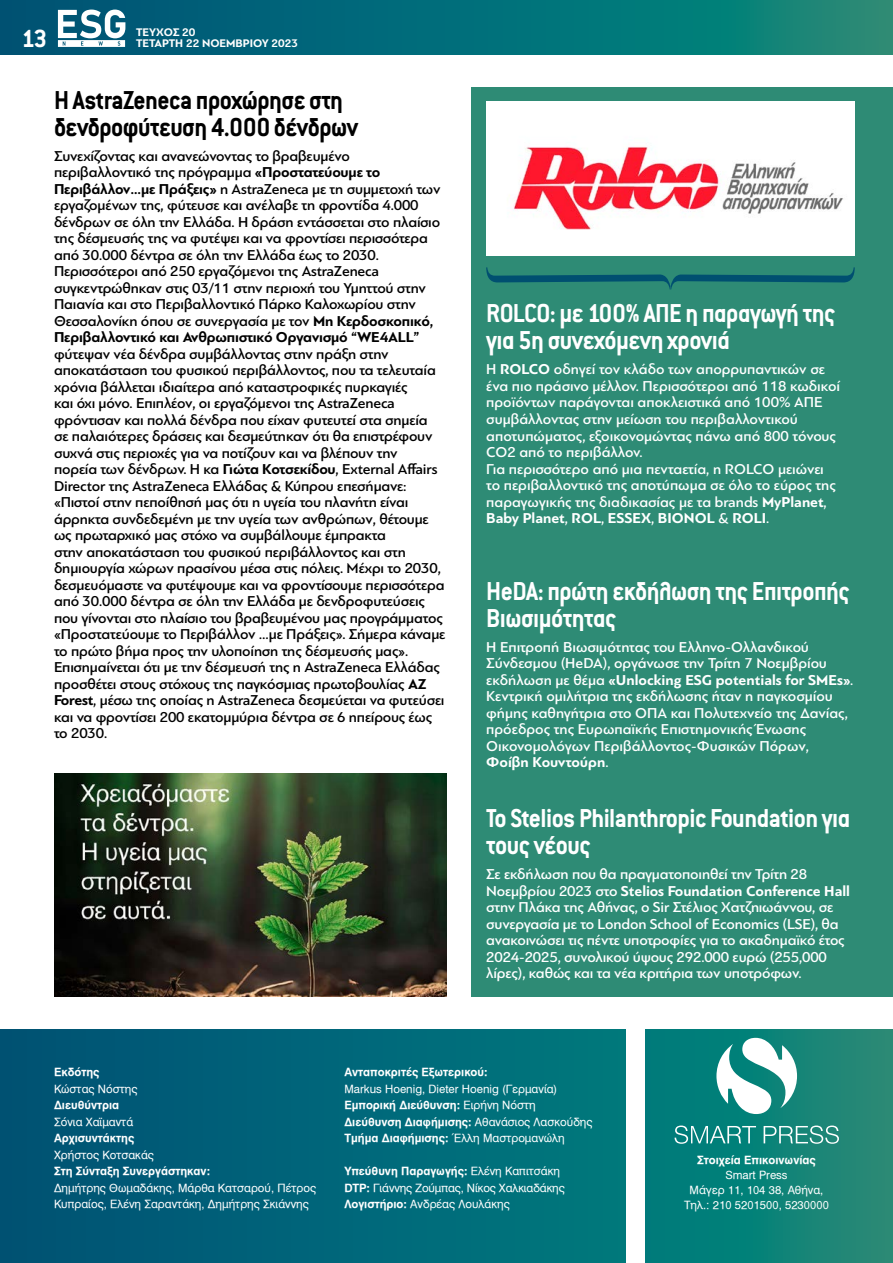
<style>
.page{position:relative;width:893px;height:1263px;background:#fff}
.page>*{position:absolute;margin:0;border:0;box-sizing:border-box;transform-origin:0 0}
.t1{font:700 28.5px/27px "Conduit ITC Hel";letter-spacing:-.02em;color:#fff;scale:.93 1}
.t2{font:700 28.5px/27px "Conduit ITC Hel";letter-spacing:-.02em;color:#000;scale:.93 1}
.t3{font:700 27.3px "Conduit ITC Hel";color:#fff}
.t4{font:500 15px/16.5px "PF Bague Sans Pro";letter-spacing:-.01em;color:#000}
.t5{font:500 15px/16.5px "PF Bague Sans Pro";letter-spacing:-.01em;color:#fff}
.t6{font:700 11.55px/10.5px "PF Bague Sans Pro";color:#fff}
.t7{font:11.25px/16.5px "UB Helvetica";color:#fff}
.t8{font:11.25px/16.5px "UB Helvetica Bold";color:#fff}
.s1{font-weight:700}
.s2{font-family:"UB Helvetica"}
.s3{font-family:"UB Helvetica Bold"}
</style>
<div class="page">
<svg style="left:0;top:0;width:893px;height:54px;background:#056f78"></svg>
<svg style="left:58px;top:10px;width:67px;height:37px"></svg>
<svg style="left:0;top:1029px;width:893px;height:234px;background:#046c78"></svg>
<svg style="left:716px;top:1038px;width:81px;height:76px"></svg>
<svg style="left:764px;top:1125px;width:75px;height:19px"></svg>
<svg style="left:675px;top:1125px;width:81px;height:19px;background:#3c9d99"></svg>
<div style="left:472px;top:87px;width:421px;height:909px;background:#2e8b75"></div>
<div style="left:626px;top:1023px;width:19px;height:240px;background:#fff"></div>
<img style="left:54px;top:773px;width:392px;height:223px">
<svg style="left:486px;top:267px;width:369px;height:22px"></svg>
<div style="left:486px;top:101px;width:369px;height:154px;background:#fff"></div>
<img style="left:509px;top:146px;width:334px;height:84px">
<h2 class="t3" style="left:22px;top:25px;width:27px">13</h2>
<p class="t6" style="left:136px;top:27px;width:163px">ΤΕΥΧΟΣ 20<br>TΕΤΑΡΤΗ 22 ΝΟΕΜΒΡΙΟΥ 2023</p>
<h1 class="t2" style="left:54px;top:87px;width:329px">Η AstraZeneca προχώρησε στη δενδροφύτευση 4.000 δένδρων</h1>
<p class="t4" style="left:54px;top:147px;width:388px">Συνεχίζοντας και ανανεώνοντας το βραβευμένο περιβαλλοντικό της πρόγραμμα <span class="s1">«Προστατεύουμε το Περιβάλλον…με Πράξεις»</span> η AstraZeneca με τη συμμετοχή των εργαζομένων της, φύτευσε και ανέλαβε τη φροντίδα 4.000 δένδρων σε όλη την Ελλάδα. Η δράση εντάσσεται στο πλαίσιο της δέσμευσής της να φυτέψει και να φροντίσει περισσότερα από 30.000 δέντρα σε όλη την Ελλάδα έως το 2030.<br>Περισσότεροι από 250 εργαζόμενοι της AstraZeneca συγκεντρώθηκαν στις 03/11 στην περιοχή του Υμηττού στην Παιανία και στο Περιβαλλοντικό Πάρκο Καλοχωρίου στην Θεσσαλονίκη όπου σε συνεργασία με τον <span class="s1">Mη Κερδοσκοπικό, Περιβαλλοντικό και Ανθρωπιστικό Οργανισμό “WE4ALL”</span></p>
<p class="t4" style="left:54px;top:345px;width:393px">φύτεψαν νέα δένδρα συμβάλλοντας στην πράξη στην αποκατάσταση του φυσικού περιβάλλοντος, που τα τελευταία χρόνια βάλλεται ιδιαίτερα από καταστροφικές πυρκαγιές<br>και όχι μόνο. Επιπλέον, οι εργαζόμενοι της AstraZeneca φρόντισαν και πολλά δένδρα που είχαν φυτευτεί στα σημεία σε παλαιότερες δράσεις και δεσμεύτηκαν ότι θα επιστρέφουν συχνά στις περιοχές για να ποτίζουν και να βλέπουν την<br>πορεία των δένδρων. Η κα <span class="s1">Γιώτα Κοτσεκίδου</span>, External Affairs Director της AstraZeneca Ελλάδας &amp; Κύπρου επεσήμανε: «Πιστοί στην πεποίθησή μας ότι η υγεία του πλανήτη είναι άρρηκτα συνδεδεμένη με την υγεία των ανθρώπων, θέτουμε ως πρωταρχικό μας στόχο να συμβάlλουμε έμπρακτα<br>στην αποκατάσταση του φυσικού περιβάλλοντος και στη δημιουργία χώρων πρασίνου μέσα στις πόλεις. Μέχρι το 2030, δεσμευόμαστε να φυτέψουμε και να φροντίσουμε περισσότερα από 30.000 δέντρα σε όλη την Ελλάδα με δενδροφυτεύσεις που γίνονται στο πλαίσιο του βραβευμένου μας προγράμματος «Προστατεύουμε το Περιβάλλον …με Πράξεις». Σήμερα κάναμε το πρώτο βήμα προς την υλοποίηση της δέσμευσής μας».<br>Επισημαίνεται ότι με την δέσμευσή της η AstraZeneca Ελλάδας προσθέτει στους στόχους της παγκόσμιας πρωτοβουλίας <span class="s1">AZ Forest</span>, μέσω της οποίας η AstraZeneca δεσμεύεται να φυτεύσει και να φροντίσει 200 εκατομμύρια δέντρα σε 6 ηπείρους έως το 2030.</p>
<h1 class="t1" style="left:486px;top:301px;width:377px">ROLCO: με 100% ΑΠΕ η παραγωγή της για 5η συνεχόμενη χρονιά</h1>
<p class="t5" style="left:486px;top:361px;width:355px">Η <span class="s1">ROLCO</span> οδηγεί τον κλάδο των απορρυπαντικών σε ένα πιο πράσινο μέλλον. Περισσότεροι από 118 κωδικοί προϊόντων παράγονται αποκλειστικά από 100% ΑΠΕ συμβάλλοντας στην μείωση του περιβαλλοντικού αποτυπώματος, εξοικονομώντας πάνω από 800 τόνους CO2 από το περιβάλλον.<br>Για περισσότερο από μια πενταετία, η ROLCO μειώνει το περιβαλλοντικό της αποτύπωμα σε όλο το εύρος της παραγωγικής της διαδικασίας με τα brands <span class="s1">MyPlanet</span>, <span class="s1">Baby Planet</span>, <span class="s1">ROL</span>, <span class="s1">ESSEX</span>, <span class="s1">BIONOL</span> &amp; <span class="s1">ROLI</span>.</p>
<h1 class="t1" style="left:486px;top:578px;width:393px">ΗeDA: πρώτη εκδήλωση της Επιτροπής<br>Βιωσιμότητας</h1>
<p class="t5" style="left:486px;top:638px;width:369px">Η Επιτροπή Βιωσιμότητας του Ελληνο-Ολλανδικού Σύνδεσμου (HeDA), οργάνωσε την Τρίτη 7 Νοεμβρίου εκδήλωση με θέμα <span class="s1">«Unlocking ESG potentials for SMEs»</span>.<br>Κεντρική ομιλήτρια της εκδήλωσης ήταν η παγκοσμίου φήμης καθηγήτρια στο ΟΠΑ και Πολυτεχνείο της Δανίας, πρόεδρος της Ευρωπαϊκής Επιστημονικής Ένωσης Οικονομολόγων Περιβάλλοντος-Φυσικών Πόρων, <span class="s1">Φοίβη Κουντούρη</span>.</p>
<h1 class="t1" style="left:486px;top:805px;width:393px">Το Stelios Philanthropic Foundation για τους νέους</h1>
<p class="t5" style="left:486px;top:866px;width:365px">Σε εκδήλωση που θα πραγματοποιηθεί την Τρίτη 28<br>Νοεμβρίου 2023 στο <span class="s1">Stelios Foundation Conference Hall </span>στην Πλάκα της Αθήνας, ο Sir Στέλιος Χατζηιωάννου, σε συνεργασία με το London School of Economics (LSE), θα ανακοινώσει τις πέντε υποτροφίες για το ακαδημαϊκό έτος 2024-2025, συνολικού ύψους 292.000 ευρώ (255,000 λίρες), καθώς και τα νέα κριτήρια των υποτρόφων.</p>
<p class="t8" style="left:54px;top:1064px;width:47px">Εκδότης</p>
<p class="t7" style="left:54px;top:1080px;width:85px">Κώστας Νόστης</p>
<p class="t8" style="left:54px;top:1097px;width:67px">Διευθύντρια</p>
<p class="t7" style="left:54px;top:1113px;width:81px">Σόνια Χαϊμαντά</p>
<p class="t8" style="left:54px;top:1130px;width:82px">Αρχισυντάκτης</p>
<p class="t7" style="left:54px;top:1146px;width:101px">Χρήστος Κοτσακάς</p>
<p class="t8" style="left:54px;top:1163px;width:158px">Στη Σύνταξη Συνεργάστηκαν:</p>
<p class="t7" style="left:54px;top:1179px;width:264px">Δηµήτρης Θωµαδάκης, Μάρθα Κατσαρού, Πέτρος<br>Κυπραίος, Ελένη Σαραντάκη, Δημήτρης Σκιάννης</p>
<p class="t8" style="left:344px;top:1064px;width:145px">Ανταποκριτές Εξωτερικού:</p>
<p class="t7" style="left:344px;top:1080px;width:215px">Markus Hoenig, Dieter Hoenig (Γερµανία)</p>
<p class="t8" style="left:344px;top:1097px;width:250px">Εμπορική Διεύθυνση: <span class="s2">Ειρήνη Νόστη<br></span>Διεύθυνση Διαφήμισης: <span class="s2">Αθανάσιος Λασκούδης<br></span>Τμήμα Διαφήμισης: <span class="s2">Έλλη Μαστροµανώλη</span></p>
<p class="t8" style="left:344px;top:1163px;width:217px">Υπεύθυνη Παραγωγής: <span class="s2">Ελένη Καπιτσάκη</span></p>
<p class="t7" style="left:344px;top:1179px;width:222px"><span class="s3">DTP:</span> Γιάννης Ζούμπας, Νίκος Χαλκιαδάκης<br><span class="s3">Λογιστήριο:</span> Ανδρέας Λουλάκης</p>
<p class="t8" style="left:697px;top:1152px;width:120px">Στοιχεία Επικοινωνίας</p>
<p class="t7" style="left:684px;top:1167px;width:146px;line-height:15px;text-align:center">Smart Press<br>Μάγερ 11, 104 38, Αθήνα,<br>Τηλ.: 210 5201500, 5230000</p>
</div>
